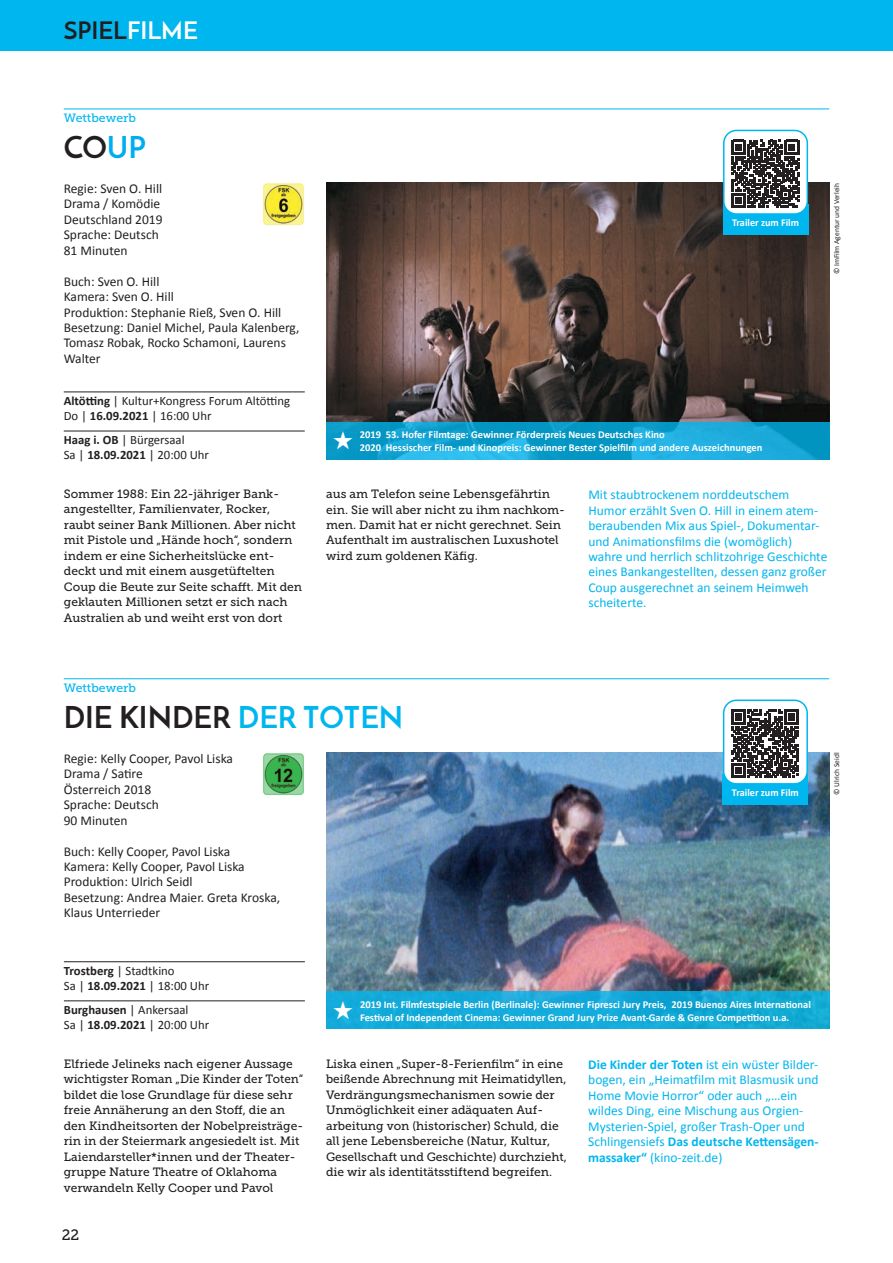
<style>
.page{position:relative;width:893px;height:1263px;background:#fff}
.page>*{position:absolute;margin:0;border:0;box-sizing:border-box;transform-origin:0 0}
.t1{font:700 30px "Josefin Sans";color:#231f20}
.t2{font:700 24px "Josefin Sans";color:#231f20}
.t3{font:15px "Museo Slab 500";color:#231f20}
.t4{font:13.5px/15.5px "Calibri";color:#00b6ef}
.t5{font:13.5px/15.5px "Calibri";color:#231f20}
.t6{font:12.75px/15.3px "Calibri";color:#231f20}
.t7{font:12px/15.5px "Museo Slab 500";color:#231f20}
.t8{font:12px "Museo Slab 500";color:#00b6ef}
.t9{font:700 10.5px/12.6px "Calibri";color:#fff}
.t10{font:7.5px "Calibri";color:#231f20}
.s1{color:#fff}
.s2{color:#00aeef}
.s3{font-weight:700}
.s4{color:#00b6ef}
</style>
<div class="page">
<div style="left:0;top:0;width:893px;height:51px;background:#00b6ef"></div>
<img style="left:326px;top:753px;width:503px;height:238px">
<div style="left:723px;top:774px;width:85px;height:31px;background:#00b6ef"></div>
<div style="left:724px;top:700px;width:83px;height:84px;background:#fff;border-radius:13px"></div>
<svg style="left:731px;top:710px;width:68px;height:68px"></svg>
<div style="left:723px;top:699px;width:85px;height:85px;border:2px solid #00b6ef;border-radius:13px"></div>
<hr style="left:64px;top:678px;width:765px;height:1px;background:#00b6ef">
<img style="left:263px;top:753px;width:41px;height:42px">
<img style="left:326px;top:183px;width:503px;height:239px">
<hr style="left:64px;top:109px;width:765px;height:1px;background:#00b6ef">
<img style="left:263px;top:183px;width:42px;height:42px">
<div style="left:723px;top:204px;width:85px;height:31px;background:#00b6ef"></div>
<div style="left:724px;top:130px;width:83px;height:84px;background:#fff;border-radius:13px"></div>
<svg style="left:731px;top:140px;width:68px;height:68px"></svg>
<div style="left:723px;top:130px;width:85px;height:85px;border:2px solid #00b6ef;border-radius:13px"></div>
<hr style="left:64px;top:392px;width:241px;height:1px;background:#231f20">
<hr style="left:64px;top:431px;width:241px;height:1px;background:#231f20">
<hr style="left:64px;top:961px;width:241px;height:1px;background:#231f20">
<hr style="left:64px;top:1000px;width:241px;height:1px;background:#231f20">
<svg style="left:326px;top:422px;width:503px;height:37px;background:#12a2d1"></svg>
<svg style="left:326px;top:991px;width:503px;height:38px;background:#13aad8"></svg>
<svg style="left:333px;top:430px;width:19px;height:19px"></svg>
<svg style="left:334px;top:1000px;width:19px;height:19px"></svg>
<h2 class="t2" style="left:64px;top:16px;width:136px">SPIEL<span class="s1">FILME</span></h2>
<p class="t8" style="left:64px;top:111px;width:74px">Wettbewerb</p>
<h1 class="t1" style="left:64px;top:129px;width:84px">CO<span class="s2">UP</span></h1>
<p class="t5" style="left:64px;top:181px;width:100px">Regie: Sven O. Hill<br>Drama / Komödie<br>Deutschland 2019<br>Sprache: Deutsch<br>81 Minuten</p>
<p class="t5" style="left:64px;top:273px;width:237px">Buch: Sven O. Hill<br>Kamera: Sven O. Hill<br>Produktion: Stephanie Rieß, Sven O. Hill<br>Besetzung: Daniel Michel, Paula Kalenberg,<br>Tomasz Robak, Rocko Schamoni, Laurens<br>Walter</p>
<p class="t6" style="left:64px;top:393px;width:228px"><span class="s3">Altötting</span> | Kultur+Kongress Forum Altötting<br>Do | <span class="s3">16.09.2021</span> | 16:00 Uhr</p>
<p class="t6" style="left:64px;top:432px;width:147px"><span class="s3">Haag i. OB</span> | Bürgersaal<br>Sa | <span class="s3">18.09.2021</span> | 20:00 Uhr</p>
<p class="t9" style="left:732px;top:217px;width:69px">Trailer zum Film</p>
<p class="t10" style="left:832px;top:274px;width:93px;rotate:-90deg">© ImFilm Agentur und Verleih</p>
<p class="t9" style="left:360px;top:428px;width:404px">2019 53. Hofer Filmtage: Gewinner Förderpreis Neues Deutsches Kino<br>2020 Hessischer Film- und Kinopreis: Gewinner Bester Spielfilm und andere Auszeichnungen</p>
<p class="t7" style="left:64px;top:486px;width:240px">Sommer 1988: Ein 22-jähriger Bank&shy;angestellter, Familienvater, Rocker, raubt seiner Bank Millionen. Aber nicht mit Pistole und „Hände hoch“, sondern indem er eine Sicherheitslücke ent&shy;deckt und mit einem ausgetüftelten Coup die Beute zur Seite schafft. Mit den geklauten Millionen setzt er sich nach Australien ab und weiht erst von dort</p>
<p class="t7" style="left:326px;top:486px;width:240px">aus am Telefon seine Lebensgefährtin ein. Sie will aber nicht zu ihm nachkom&shy;men. Damit hat er nicht gerechnet. Sein Aufenthalt im australischen Luxushotel wird zum goldenen Käfig.</p>
<p class="t8" style="left:64px;top:681px;width:74px">Wettbewerb</p>
<h1 class="t1" style="left:64px;top:698px;width:341px">DIE KINDER <span class="s4">DER TOTEN</span></h1>
<p class="t5" style="left:64px;top:751px;width:171px">Regie: Kelly Cooper, Pavol Liska<br>Drama / Satire<br>Österreich 2018<br>Sprache: Deutsch<br>90 Minuten</p>
<p class="t5" style="left:64px;top:843px;width:218px">Buch: Kelly Cooper, Pavol Liska<br>Kamera: Kelly Cooper, Pavol Liska<br>Produktion: Ulrich Seidl<br>Besetzung: Andrea Maier. Greta Kroska,<br>Klaus Unterrieder</p>
<p class="t4" style="left:588px;top:487px;width:241px">Mit staubtrockenem norddeutschem Humor erzählt Sven O. Hill in einem atem&shy;beraubenden Mix aus Spiel-, Dokumentar&shy;und Animationsfilms die (womöglich) wahre und herrlich schlitzohrige Geschichte eines Bankangestellten, dessen ganz großer Coup ausgerechnet an seinem Heimweh scheiterte.</p>
<p class="t9" style="left:732px;top:786px;width:69px">Trailer zum Film</p>
<p class="t10" style="left:832px;top:795px;width:44px;rotate:-90deg">© Ulrich Seidl</p>
<p class="t6" style="left:64px;top:963px;width:147px"><span class="s3">Trostberg</span> | Stadtkino<br>Sa | <span class="s3">18.09.2021</span> | 18:00 Uhr</p>
<p class="t6" style="left:64px;top:1002px;width:147px"><span class="s3">Burghausen</span> | Ankersaal<br>Sa | <span class="s3">18.09.2021</span> | 20:00 Uhr</p>
<p class="t9" style="left:360px;top:998px;width:452px">2019 Int. Filmfestspiele Berlin (Berlinale): Gewinner Fipresci Jury Preis, 2019 Buenos Aires International<br>Festival of Independent Cinema: Gewinner Grand Jury Prize Avant-Garde &amp; Genre Competition u.a.</p>
<p class="t7" style="left:64px;top:1056px;width:241px">Elfriede Jelineks nach eigener Aussage wichtigster Roman „Die Kinder der Toten“ bildet die lose Grundlage für diese sehr freie Annäherung an den Stoff, die an den Kindheitsorten der Nobelpreisträge&shy;rin in der Steiermark angesiedelt ist. Mit Laiendarsteller*innen und der Theater&shy;gruppe Nature Theatre of Oklahoma verwandeln Kelly Cooper und Pavol</p>
<p class="t7" style="left:326px;top:1056px;width:242px">Liska einen „Super-8-Ferienfilm“ in eine beißende Abrechnung mit Heimatidyllen, Verdrängungsmechanismen sowie der Unmöglichkeit einer adäquaten Auf&shy;arbeitung von (historischer) Schuld, die all jene Lebensbereiche (Natur, Kultur, Gesellschaft und Geschichte) durchzieht, die wir als identitätsstiftend begreifen.</p>
<p class="t3" style="left:62px;top:1227px;width:19px">22</p>
<p class="t4" style="left:588px;top:1057px;width:232px"><span class="s3">Die Kinder der Toten</span> ist ein wüster Bilder&shy;bogen, ein „Heimatfilm mit Blasmusik und Home Movie Horror“ oder auch „…ein wildes Ding, eine Mischung aus Orgien-Mysterien-Spiel, großer Trash-Oper und Schlingensiefs <span class="s3">Das deutsche Kettensägen&shy;massaker“</span> (kino-zeit.de)</p>
</div>
